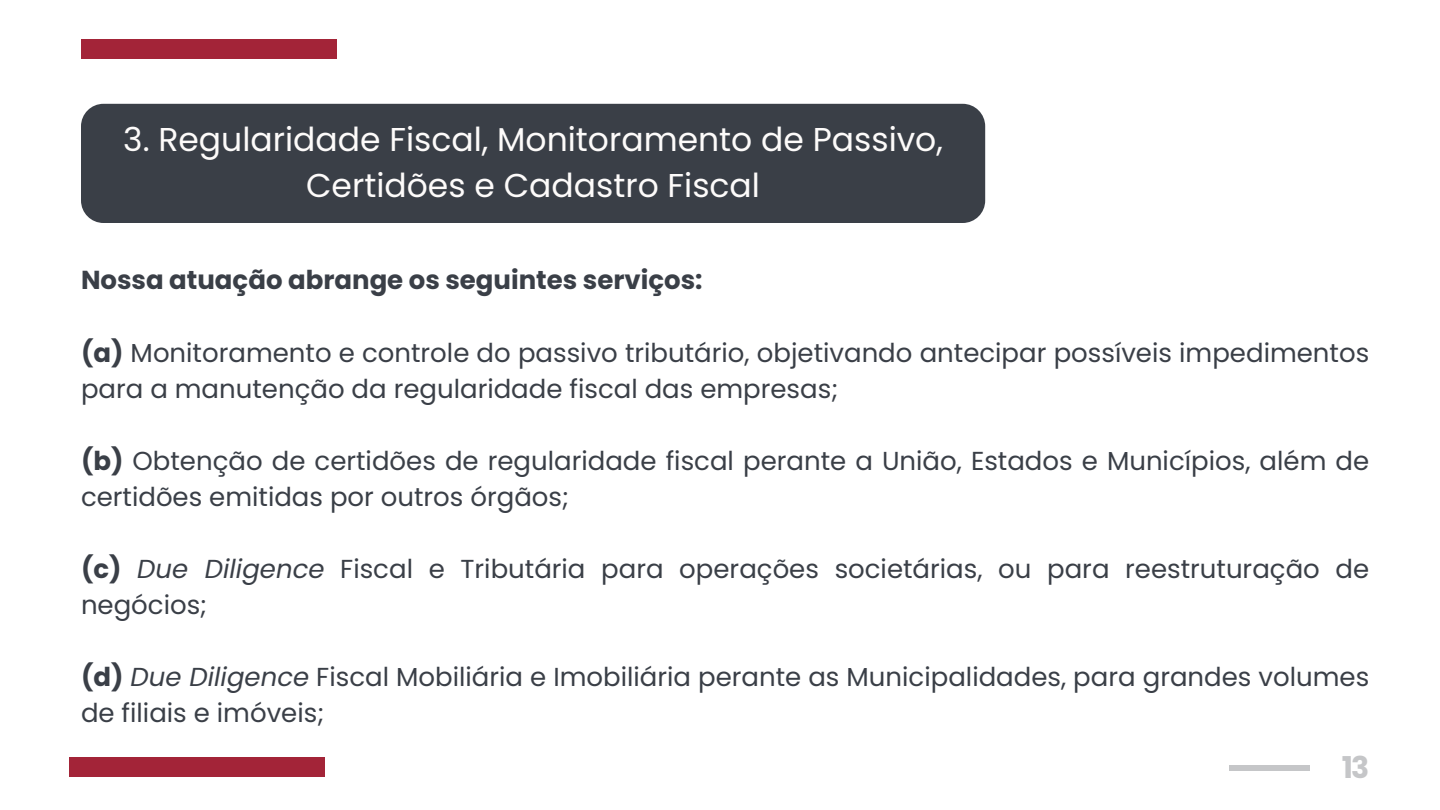
<style>
.page{position:relative;width:1440px;height:810px;background:#fff}
.page>*{position:absolute;margin:0;border:0;box-sizing:border-box;transform-origin:0 0}
.t1{font:33px/45.8px "Poppins";color:#fdfbfa;text-align:center}
.t2{font:700 30px "Poppins";color:#c5c6c8}
.t3{font:26px/36px "Poppins";color:#3a3f47}
.t4{font:700 26px "Poppins";color:#3a3f47}
.s1{font-weight:700}
.s2{font-style:italic}
</style>
<div class="page">
<div style="left:81px;top:39px;width:256px;height:20px;background:#a32438"></div>
<div style="left:69px;top:757px;width:256px;height:20px;background:#a32438"></div>
<div style="left:1229px;top:765px;width:81px;height:5px;background:#c5c6c8"></div>
<div style="left:81px;top:104px;width:904px;height:119px;background:#3a3f47;border-radius:22px"></div>
<h2 class="t1" style="left:123px;top:117px;width:821px">3. Regularidade Fiscal, Monitoramento de Passivo,<br>Certidões e Cadastro Fiscal</h2>
<p class="t4" style="left:81px;top:262px;width:623px">Nossa atuação abrange os seguintes serviços:</p>
<p class="t3" style="left:81px;top:335px;width:1290px"><span class="s1">(a)</span> Monitoramento e controle do passivo tributário, objetivando antecipar possíveis impedimentos para a manutenção da regularidade fiscal das empresas;</p>
<p class="t3" style="left:81px;top:443px;width:1290px"><span class="s1">(b)</span> Obtenção de certidões de regularidade fiscal perante a União, Estados e Municípios, além de certidões emitidas por outros órgãos;</p>
<p class="t3" style="left:81px;top:551px;width:1290px"><span class="s1">(c)</span> <span class="s2">Due Diligence</span> Fiscal e Tributária para operações societárias, ou para reestruturação de negócios;</p>
<p class="t3" style="left:81px;top:659px;width:1290px"><span class="s1">(d)</span> <span class="s2">Due Diligence</span> Fiscal Mobiliária e Imobiliária perante as Municipalidades, para grandes volumes de filiais e imóveis;</p>
<h1 class="t2" style="left:1342px;top:747px;width:29px">13</h1>
</div>
